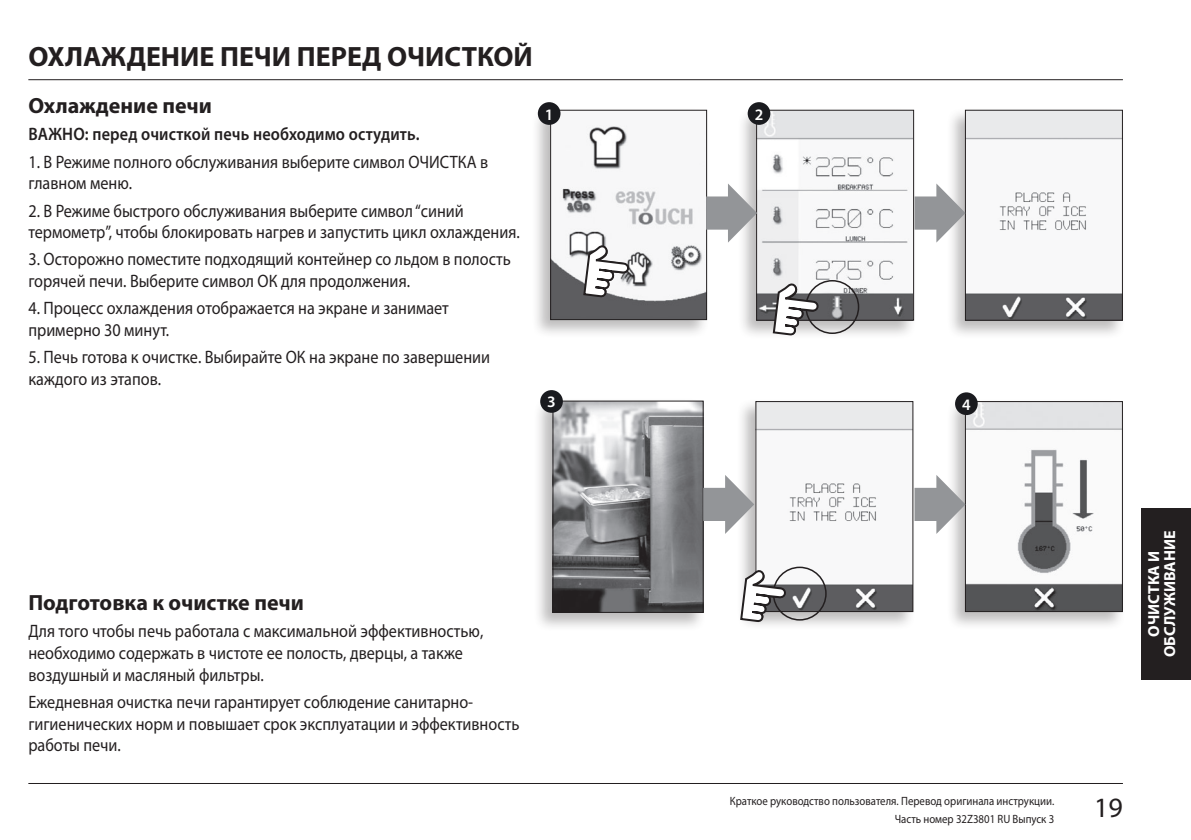
<style>
.page{position:relative;width:1191px;height:840px;background:#fff}
.page>*{position:absolute;margin:0;border:0;box-sizing:border-box;transform-origin:0 0}
.t1{font:700 28px "Myriad Pro";color:#231f20}
.t2{font:28px "Myriad Pro";color:#231f20}
.t3{font:700 22px "Myriad Pro";color:#231f20}
.txt{font:18px/21.6px "Myriad Pro";color:#231f20;scale:.9 1}
.txtB{font:600 18px "Myriad Pro";letter-spacing:.01em;color:#231f20;scale:.9 1}
.t4{font:700 16px/16px "Myriad Pro";color:#fff;text-align:center}
.annotW{font:600 16px "Myriad Pro";color:#fff}
.t5{font:12px/17.6px "Myriad Pro";color:#231f20;text-align:right;scale:.9 1}
</style>
<div class="page">
<hr style="left:28px;top:79px;width:1095px;height:1px;background:#231f20">
<hr style="left:28px;top:782px;width:1095px;height:1px;background:#231f20">
<div style="left:531px;top:107px;width:178px;height:231px;background:#231f20;opacity:.3"></div>
<img style="left:552px;top:112px;width:153px;height:206px">
<div style="left:550px;top:110px;width:157px;height:210px;border:1px solid #231f20"></div>
<div style="left:946px;top:107px;width:180px;height:232px;background:#231f20;opacity:.3"></div>
<img style="left:967px;top:112px;width:154px;height:206px">
<div style="left:965px;top:110px;width:158px;height:210px;border:1px solid #231f20"></div>
<div style="left:736px;top:398px;width:180px;height:232px;background:#231f20;opacity:.3"></div>
<img style="left:757px;top:403px;width:154px;height:206px">
<div style="left:755px;top:401px;width:158px;height:210px;border:1px solid #231f20"></div>
<div style="left:946px;top:398px;width:180px;height:232px;background:#231f20;opacity:.3"></div>
<img style="left:967px;top:403px;width:154px;height:206px">
<div style="left:965px;top:401px;width:158px;height:210px;border:1px solid #231f20"></div>
<div style="left:737px;top:107px;width:180px;height:232px;background:#231f20;opacity:.3"></div>
<img style="left:758px;top:112px;width:154px;height:206px">
<div style="left:756px;top:110px;width:158px;height:210px;border:1px solid #231f20"></div>
<div style="left:533px;top:397px;width:173px;height:234px;background:#231f20;opacity:.3"></div>
<img style="left:554px;top:402px;width:147px;height:208px">
<div style="left:552px;top:400px;width:151px;height:212px;border:1px solid #231f20"></div>
<div style="left:1141px;top:507px;width:50px;height:172px;background:#231f20"></div>
<div style="left:805px;top:280px;width:54px;height:54px;border:2px solid #231f20;border-radius:50%"></div>
<div style="left:772px;top:566px;width:54px;height:54px;border:2px solid #231f20;border-radius:50%"></div>
<svg style="left:771px;top:278px;width:50px;height:57px"></svg>
<svg style="left:739px;top:564px;width:50px;height:57px"></svg>
<div style="left:538px;top:102px;width:22px;height:23px;background:#1a1b1f;border-radius:50%"></div>
<svg style="left:747px;top:102px;width:23px;height:23px"></svg>
<div style="left:750px;top:107px;width:17px;height:12px;background:#1a1b1f"></div>
<div style="left:540px;top:390px;width:23px;height:22px;background:#1a1b1f;border-radius:50%"></div>
<div style="left:955px;top:392px;width:22px;height:23px;background:#1a1b1f;border-radius:50%"></div>
<svg style="left:706px;top:183px;width:51px;height:59px"></svg>
<svg style="left:703px;top:474px;width:51px;height:59px"></svg>
<svg style="left:914px;top:183px;width:51px;height:59px"></svg>
<svg style="left:914px;top:474px;width:51px;height:59px"></svg>
<svg style="left:582px;top:240px;width:50px;height:57px"></svg>
<p class="t1" style="left:28px;top:39px;width:506px">ОХЛАЖДЕНИЕ ПЕЧИ ПЕРЕД ОЧИСТКОЙ</p>
<p class="t3" style="left:28px;top:91px;width:185px">Охлаждение печи</p>
<p class="txtB" style="left:28px;top:123px;width:436px">ВАЖНО: перед очисткой печь необходимо остудить.</p>
<p class="txt" style="left:28px;top:150px;width:512px">1. В Режиме полного обслуживания выберите символ ОЧИСТКА в главном меню.</p>
<p class="txt" style="left:28px;top:199px;width:547px">2. В Режиме быстрого обслуживания выберите символ “синий термометр”, чтобы блокировать нагрев и запустить цикл охлаждения.</p>
<p class="txt" style="left:28px;top:248px;width:537px">3. Осторожно поместите подходящий контейнер со льдом в полость горячей печи. Выберите символ ОК для продолжения.</p>
<p class="txt" style="left:28px;top:297px;width:469px">4. Процесс охлаждения отображается на экране и занимает примерно 30 минут.</p>
<p class="txt" style="left:28px;top:346px;width:515px">5. Печь готова к очистке. Выбирайте ОК на экране по завершении каждого из этапов.</p>
<p class="annotW" style="left:545px;top:104px;width:10px">1</p>
<p class="annotW" style="left:754px;top:104px;width:10px">2</p>
<p class="annotW" style="left:547px;top:391px;width:10px">3</p>
<p class="annotW" style="left:962px;top:394px;width:10px">4</p>
<p class="t3" style="left:28px;top:588px;width:277px">Подготовка к очистке печи</p>
<p class="txt" style="left:28px;top:620px;width:507px">Для того чтобы печь работала с максимальной эффективностью, необходимо содержать в чистоте ее полость, дверцы, а также воздушный и масляный фильтры.</p>
<p class="txt" style="left:28px;top:690px;width:547px">Ежедневная очистка печи гарантирует соблюдение санитарно&shy;гигиенических норм и повышает срок эксплуатации и эффективность работы печи.</p>
<p class="t4" style="left:1145px;top:656px;width:128px;rotate:-90deg">ОЧИСТКА И<br>ОБСЛУЖИВАНИЕ</p>
<p class="t5" style="left:730px;top:791px;width:362px">Краткое руководство пользователя. Перевод оригинала инструкции.<br>Часть номер 32Z3801 RU Выпуск 3</p>
<h1 class="t2" style="left:1094px;top:789px;width:30px">19</h1>
</div>
